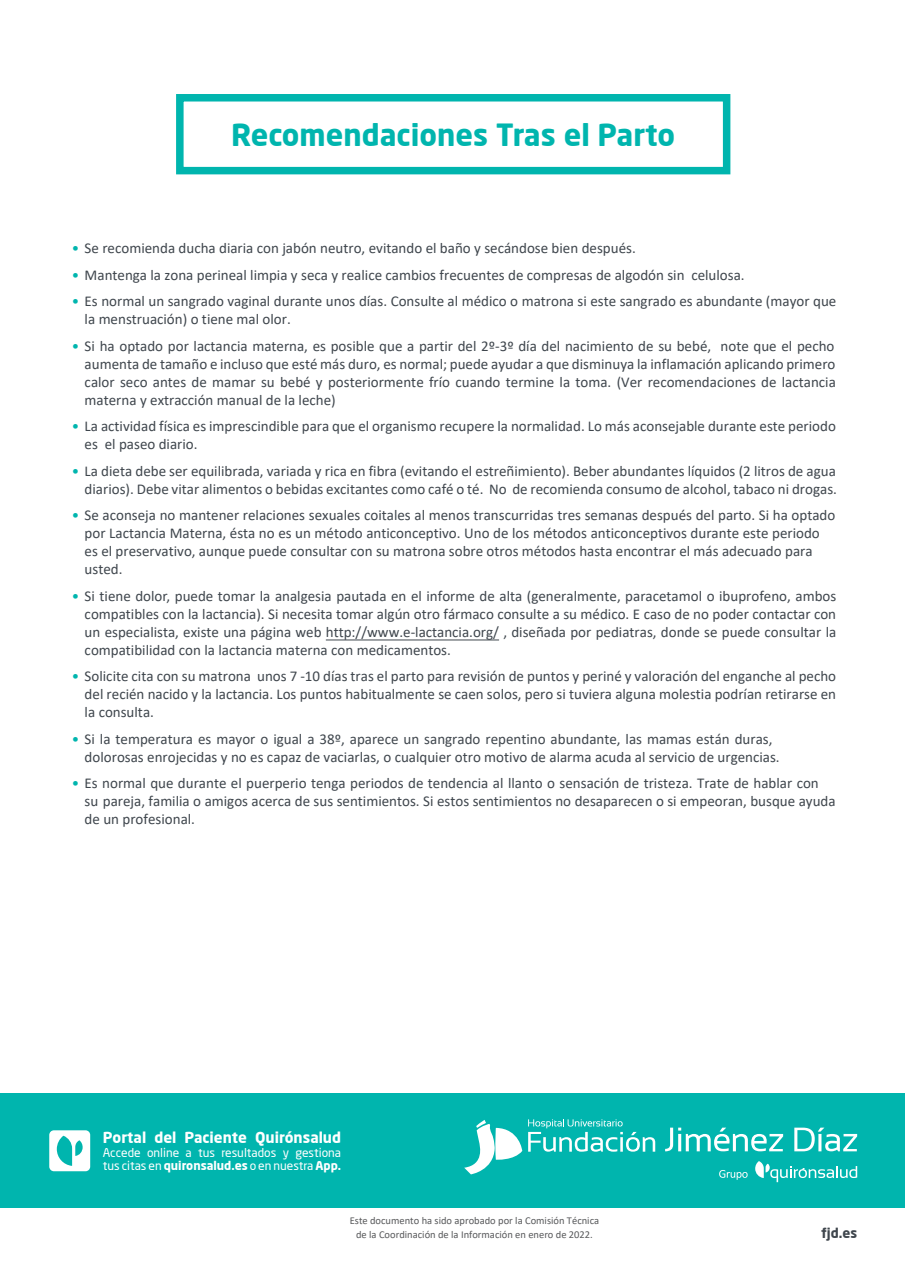
<style>
.page{position:relative;width:905px;height:1275px;background:#fff}
.page>*{position:absolute;margin:0;border:0;box-sizing:border-box;transform-origin:0 0}
.t1{font:700 30px "Neo Sans";color:#00b5ae}
.t2{font:15px/18px "Calibri";color:#3f464d}
.t3{font:700 15px "Neo Sans";color:#fff}
.t4{font:700 13.5px "Neo Sans";color:#3f464d}
.t5{font:12px/13.5px "Neo Sans";color:#fff}
.t6{font:10.5px/13.5px "Calibri";color:#57585a;text-align:center}
.s1{color:#00b5ae}
.s2{font-weight:700}
</style>
<div class="page">
<div style="left:0;top:1093px;width:905px;height:115px;background:#00b5ae"></div>
<svg style="left:665px;top:1127px;width:118px;height:24px"></svg>
<svg style="left:794px;top:1127px;width:63px;height:24px"></svg>
<svg style="left:464px;top:1120px;width:58px;height:54px"></svg>
<svg style="left:528px;top:1119px;width:127px;height:33px"></svg>
<svg style="left:755px;top:1161px;width:102px;height:21px"></svg>
<svg style="left:719px;top:1170px;width:29px;height:10px"></svg>
<div style="left:49px;top:1130px;width:41px;height:41px;background:#fff;border-radius:5px"></div>
<svg style="left:57px;top:1136px;width:26px;height:30px"></svg>
<div style="left:176px;top:94px;width:554px;height:80px;border:8px solid #00b5ae"></div>
<hr style="left:326px;top:639px;width:173px;height:1px;background:#3f464d">
<h1 class="t1" style="left:231px;top:115px;width:446px">Recomendaciones Tras el Parto</h1>
<p class="t2" style="left:72px;top:239px;width:565px"><span class="s1">•</span> Se recomienda ducha diaria con jabón neutro, evitando el baño y secándose bien después.</p>
<p class="t2" style="left:72px;top:265px;width:674px"><span class="s1">•</span> Mantenga la zona perineal limpia y seca y realice cambios frecuentes de compresas de algodón sin celulosa.</p>
<p class="t2" style="left:85px;top:292px;width:753px;text-indent:-13px"><span class="s1">•</span> Es normal un sangrado vaginal durante unos días. Consulte al médico o matrona si este sangrado es abundante (mayor que la menstruación) o tiene mal olor.</p>
<p class="t2" style="left:85px;top:336px;width:753px;text-align:justify;text-indent:-13px"><span class="s1">•</span> Si ha optado por lactancia materna, es posible que a partir del 2º-3º día del nacimiento de su bebé, note que el pecho aumenta de tamaño e incluso que esté más duro, es normal; puede ayudar a que disminuya la inflamación aplicando primero calor seco antes de mamar su bebé y posteriormente frío cuando termine la toma. (Ver recomendaciones de lactancia materna y extracción manual de la leche)</p>
<p class="t2" style="left:85px;top:417px;width:753px;text-indent:-13px"><span class="s1">•</span> La actividad física es imprescindible para que el organismo recupere la normalidad. Lo más aconsejable durante este periodo es el paseo diario.</p>
<p class="t2" style="left:72px;top:461px;width:767px;text-align:right"><span class="s1">•</span> La dieta debe ser equilibrada, variada y rica en fibra (evitando el estreñimiento). Beber abundantes líquidos (2 litros de agua diarios). Debe vitar alimentos o bebidas excitantes como café o té. No de recomienda consumo de alcohol, tabaco ni drogas.</p>
<p class="t2" style="left:85px;top:506px;width:752px;text-indent:-13px"><span class="s1">•</span> Se aconseja no mantener relaciones sexuales coitales al menos transcurridas tres semanas después del parto. Si ha optado por Lactancia Materna, ésta no es un método anticonceptivo. Uno de los métodos anticonceptivos durante este periodo es el preservativo, aunque puede consultar con su matrona sobre otros métodos hasta encontrar el más adecuado para usted.</p>
<p class="t2" style="left:85px;top:586px;width:753px;text-align:justify;text-indent:-13px"><span class="s1">•</span> Si tiene dolor, puede tomar la analgesia pautada en el informe de alta (generalmente, paracetamol o ibuprofeno, ambos compatibles con la lactancia). Si necesita tomar algún otro fármaco consulte a su médico. E caso de no poder contactar con un especialista, existe una página web http://www.e-lactancia.org/ , diseñada por pediatras, donde se puede consultar la compatibilidad con la lactancia materna con medicamentos.</p>
<p class="t2" style="left:85px;top:667px;width:753px;text-align:justify;text-indent:-13px"><span class="s1">•</span> Solicite cita con su matrona unos 7 -10 días tras el parto para revisión de puntos y periné y valoración del enganche al pecho del recién nacido y la lactancia. Los puntos habitualmente se caen solos, pero si tuviera alguna molestia podrían retirarse en la consulta.</p>
<p class="t2" style="left:85px;top:729px;width:696px;text-indent:-13px"><span class="s1">•</span> Si la temperatura es mayor o igual a 38º, aparece un sangrado repentino abundante, las mamas están duras, dolorosas enrojecidas y no es capaz de vaciarlas, o cualquier otro motivo de alarma acuda al servicio de urgencias.</p>
<p class="t2" style="left:85px;top:774px;width:752px;text-indent:-13px"><span class="s1">•</span> Es normal que durante el puerperio tenga periodos de tendencia al llanto o sensación de tristeza. Trate de hablar con su pareja, familia o amigos acerca de sus sentimientos. Si estos sentimientos no desaparecen o si empeoran, busque ayuda de un profesional.</p>
<p class="t3" style="left:103px;top:1128px;width:240px">Portal del Paciente Quirónsalud</p>
<p class="t5" style="left:103px;top:1145px;width:240px">Accede online a tus resultados y gestiona tus citas en <span class="s2">quironsalud.es</span> o en nuestra <span class="s2">App.</span></p>
<p class="t6" style="left:350px;top:1214px;width:251px">Este documento ha sido aprobado por la Comisión Técnica de la Coordinación de la Información en enero de 2022.</p>
<p class="t4" style="left:821px;top:1224px;width:38px">fjd.es</p>
</div>
